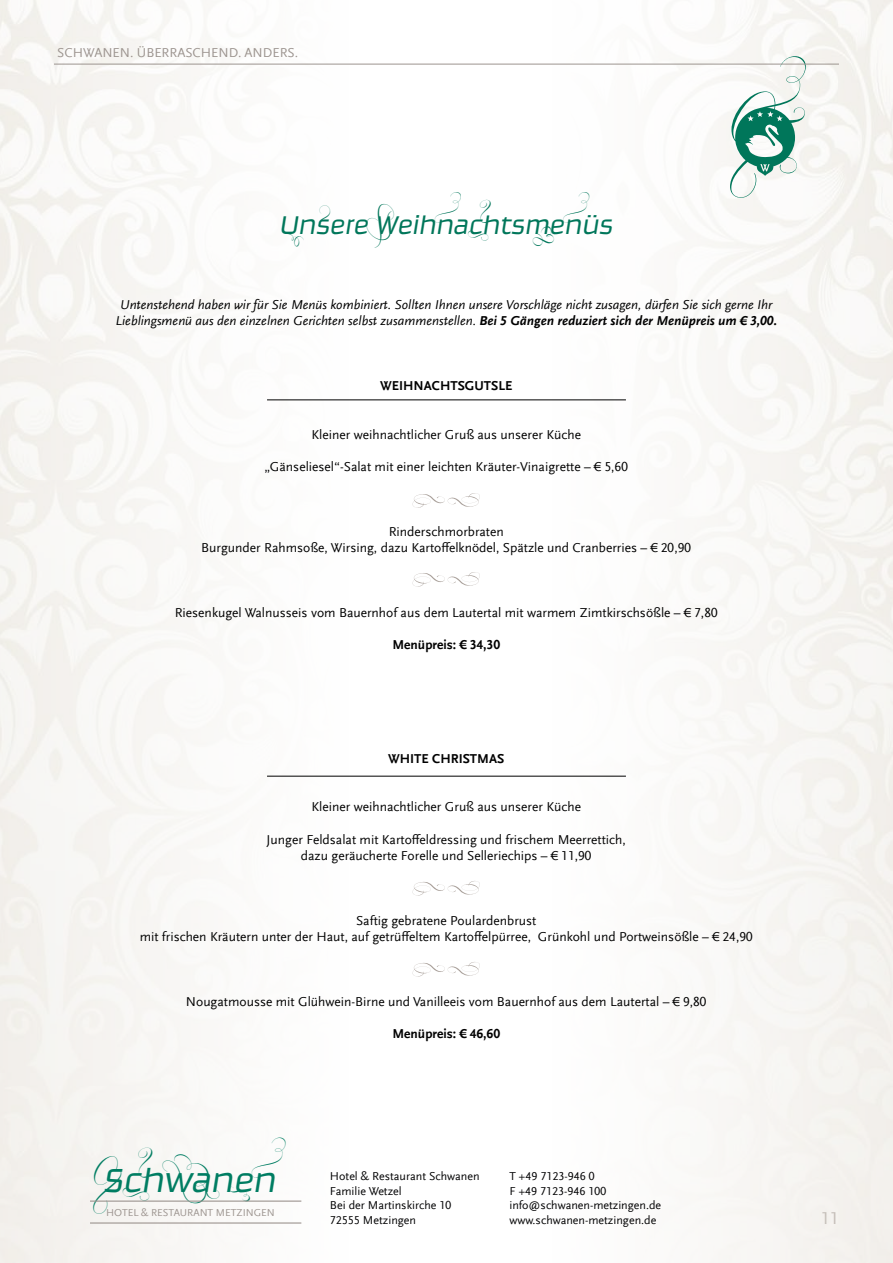
<style>
.page{position:relative;width:893px;height:1263px;background:#fff}
.page>*{position:absolute;margin:0;border:0;box-sizing:border-box;transform-origin:0 0}
.t1{font:italic 300 39px "Ginger Pro";color:#007d62}
.t2{font:italic 300 30px "Ginger Pro";color:#00765a}
.t3{font:18px "Scala Sans Offc";color:#9c948f}
.t4{font:13.5px/16.2px "Scala Sans Offc";color:#000;text-align:center}
.t5{font:italic 13.5px/16.2px "Scala Sans Offc";color:#000;text-align:center}
.t6{font:700 13.5px "Scala Sans Offc";color:#000}
.t7{font:13.5px "Scala Sans Offc";color:#9c948f}
.t8{font:12px/14.4px "Scala Sans Offc";color:#020203}
.t9{font:10.5px "Scala Sans Offc";color:#9c948f}
.s1{font-weight:700}
</style>
<div class="page">
<hr style="left:90px;top:1200px;width:211px;height:2px;background:#9c948f">
<hr style="left:90px;top:1222px;width:211px;height:1px;background:#9c948f">
<svg style="left:412px;top:493px;width:68px;height:15px"></svg>
<svg style="left:412px;top:572px;width:68px;height:15px"></svg>
<svg style="left:412px;top:881px;width:68px;height:15px"></svg>
<svg style="left:412px;top:962px;width:68px;height:15px"></svg>
<hr style="left:267px;top:776px;width:359px;height:1px;background:#000">
<hr style="left:267px;top:399px;width:359px;height:1px;background:#000">
<svg style="left:730px;top:56px;width:76px;height:142px"></svg>
<hr style="left:54px;top:64px;width:785px;height:1px;background:#9c948f">
<p class="t7" style="left:57px;top:46px;width:242px">SCHWANEN. ÜBERRASCHEND. ANDERS.</p>
<h2 class="t2" style="left:280px;top:206px;width:335px">Unsere Weihnachtsmenüs</h2>
<p class="t5" style="left:115px;top:297px;width:663px">Untenstehend haben wir für Sie Menüs kombiniert. Sollten Ihnen unsere Vorschläge nicht zusagen, dürfen Sie sich gerne Ihr<br>Lieblingsmenü aus den einzelnen Gerichten selbst zusammenstellen. <span class="s1">Bei 5 Gängen reduziert sich der Menüpreis um € 3,00.</span></p>
<p class="t6" style="left:380px;top:378px;width:134px">WEIHNACHTSGUTSLE</p>
<p class="t4" style="left:312px;top:426px;width:271px">Kleiner weihnachtlicher Gruß aus unserer Küche</p>
<p class="t4" style="left:264px;top:459px;width:365px">„Gänseliesel“-Salat mit einer leichten Kräuter-Vinaigrette – € 5,60</p>
<p class="t4" style="left:201px;top:524px;width:491px">Rinderschmorbraten<br>Burgunder Rahmsoße, Wirsing, dazu Kartoffelknödel, Spätzle und Cranberries – € 20,90</p>
<p class="t4" style="left:175px;top:605px;width:545px">Riesenkugel Walnusseis vom Bauernhof aus dem Lautertal mit warmem Zimtkirschsößle – € 7,80</p>
<p class="t6" style="left:392px;top:637px;width:109px">Menüpreis: € 34,30</p>
<p class="t6" style="left:388px;top:751px;width:118px">WHITE CHRISTMAS</p>
<p class="t4" style="left:312px;top:799px;width:271px">Kleiner weihnachtlicher Gruß aus unserer Küche</p>
<p class="t4" style="left:267px;top:831px;width:361px">Junger Feldsalat mit Kartoffeldressing und frischem Meerrettich, dazu geräucherte Forelle und Selleriechips – € 11,90</p>
<p class="t4" style="left:140px;top:912px;width:615px">Saftig gebratene Poulardenbrust<br>mit frischen Kräutern unter der Haut, auf getrüffeltem Kartoffelpürree, Grünkohl und Portweinsößle – € 24,90</p>
<p class="t4" style="left:186px;top:993px;width:522px">Nougatmousse mit Glühwein-Birne und Vanilleeis vom Bauernhof aus dem Lautertal – € 9,80</p>
<p class="t6" style="left:392px;top:1026px;width:109px">Menüpreis: € 46,60</p>
<h1 class="t1" style="left:104px;top:1156px;width:174px">Schwanen</h1>
<p class="t9" style="left:106px;top:1206px;width:170px">HOTEL &amp; RESTAURANT METZINGEN</p>
<p class="t8" style="left:330px;top:1169px;width:151px">Hotel &amp; Restaurant Schwanen<br>Familie Wetzel<br>Bei der Martinskirche 10<br>72555 Metzingen</p>
<p class="t8" style="left:509px;top:1169px;width:153px">T +49 7123-946 0<br>F +49 7123-946 100 info@schwanen-metzingen.de www.schwanen-metzingen.de</p>
<h3 class="t3" style="left:821px;top:1208px;width:19px">11</h3>
</div>
